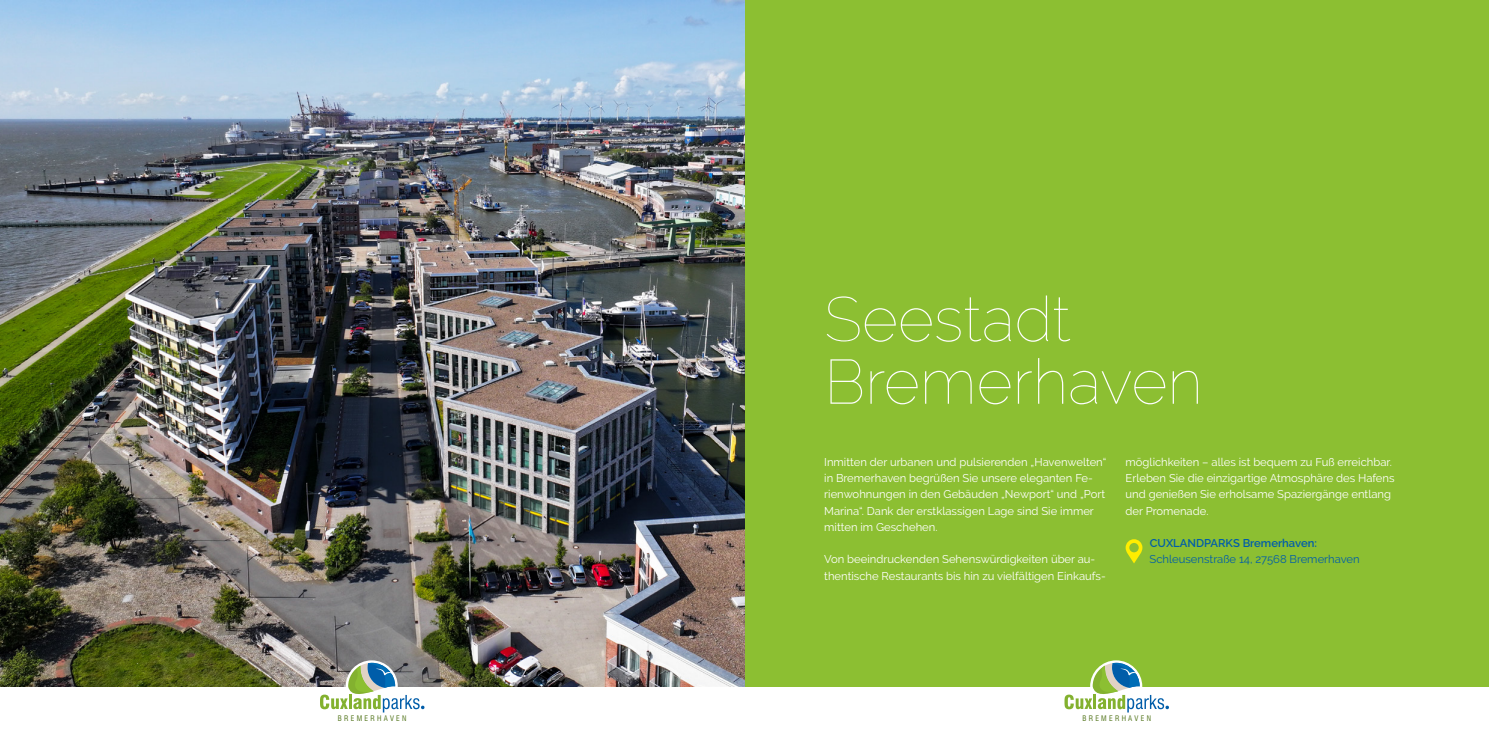
<style>
.page{position:relative;width:1489px;height:745px;background:#fff}
.page>*{position:absolute;margin:0;border:0;box-sizing:border-box;transform-origin:0 0}
.t1{font:100 62.5px "Raleway";color:#fff}
.t2{font:11.25px/16.2px "Raleway";color:#fff}
.t3{font:11.25px "Raleway";color:#005da9}
.t4{font:600 11.25px "Raleway";color:#005da9}
.t5{font:condensed 7.5px "Swiss 721 BT";letter-spacing:.3em;color:#55771f}
</style>
<div class="page">
<div style="left:744px;top:0;width:744px;height:685px;background:#8cbf32"></div>
<img style="left:0;top:0;width:744px;height:685px">
<svg style="left:320px;top:662px;width:104px;height:50px"></svg>
<svg style="left:1064px;top:662px;width:104px;height:50px"></svg>
<svg style="left:1125px;top:539px;width:17px;height:24px"></svg>
<p class="t1" style="left:824px;top:282px;width:248px">Seestadt</p>
<p class="t1" style="left:824px;top:345px;width:380px">Bremerhaven</p>
<p class="t2" style="left:824px;top:453px;width:283px">Inmitten der urbanen und pulsierenden „Havenwelten“ in Bremerhaven begrüßen Sie unsere eleganten Fe&shy;rienwohnungen in den Gebäuden „Newport“ und „Port Marina“. Dank der erstklassigen Lage sind Sie immer mitten im Geschehen.</p>
<p class="t2" style="left:824px;top:551px;width:283px">Von beeindruckenden Sehenswürdigkeiten über au&shy;thentische Restaurants bis hin zu vielfältigen Einkaufs-</p>
<p class="t2" style="left:1125px;top:453px;width:268px">möglichkeiten – alles ist bequem zu Fuß erreichbar.</p>
<p class="t2" style="left:1125px;top:469px;width:270px">Erleben Sie die einzigartige Atmosphäre des Hafens und genießen Sie erholsame Spaziergänge entlang der Promenade.</p>
<p class="t4" style="left:1149px;top:536px;width:169px">CUXLANDPARKS Bremerhaven:</p>
<p class="t3" style="left:1149px;top:552px;width:212px">Schleusenstraße 14, 27568 Bremerhaven</p>
<p class="t5" style="left:338px;top:713px;width:70px">BREMERHAVEN</p>
<p class="t5" style="left:1082px;top:713px;width:70px">BREMERHAVEN</p>
</div>
